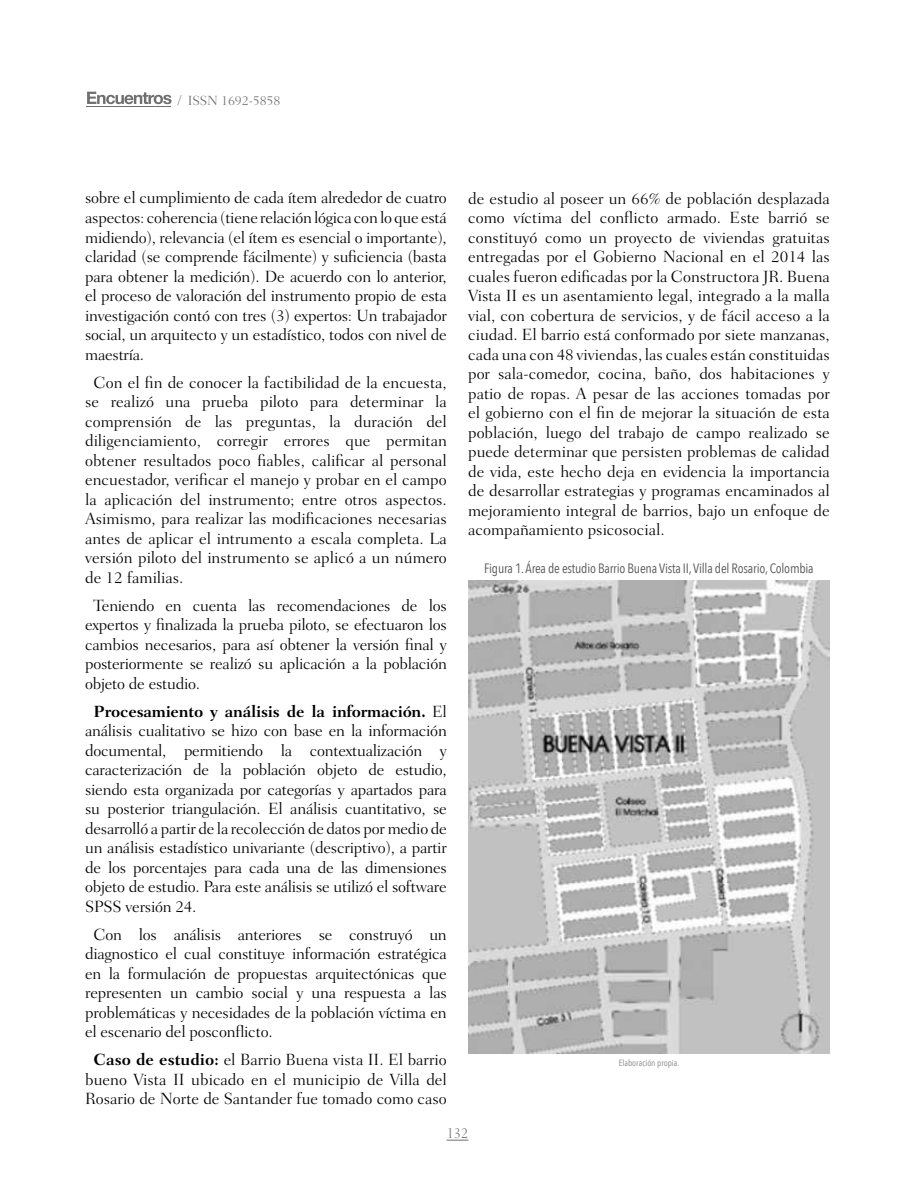
<style>
.page{position:relative;width:915px;height:1191px;background:#fff}
.page>*{position:absolute;margin:0;border:0;box-sizing:border-box;transform-origin:0 0}
.t1{font:300 16.5px/19.5px "Fairfield LT Std";color:#000;text-align:justify}
.t2{font:300 15px "Fairfield LT Std";color:#706f6f;scale:.9 1}
.t3{font:13.5px "Avenir Next Condensed";letter-spacing:-.015em;color:#575756}
.t4{font:300 13.5px "Fairfield LT Std";letter-spacing:-.01em;color:#706f6f}
.t5{font:9px "Avenir Next Condensed";color:#878787}
.s1{font-weight:700}
</style>
<div class="page">
<svg style="left:87px;top:92px;width:84px;height:12px"></svg>
<hr style="left:86px;top:106px;width:85px;height:1px;background:#706f6f">
<svg style="left:446px;top:1139px;width:22px;height:1px"></svg>
<img style="left:468px;top:580px;width:361px;height:473px">
<p class="t4" style="left:177px;top:93px;width:104px">/ ISSN 1692-5858</p>
<p class="t1" style="left:85px;top:188px;width:363px">sobre el cumplimiento de cada ítem alrededor de cuatro aspectos: coherencia (tiene relación lógica con lo que está midiendo), relevancia (el ítem es esencial o importante), claridad (se comprende fácilmente) y suficiencia (basta para obtener la medición). De acuerdo con lo anterior, el proceso de valoración del instrumento propio de esta investigación contó con tres (3) expertos: Un trabajador social, un arquitecto y un estadístico, todos con nivel de maestría.</p>
<p class="t1" style="left:85px;top:372px;width:363px;text-indent:8px">Con el fin de conocer la factibilidad de la encuesta, se realizó una prueba piloto para determinar la comprensión de las preguntas, la duración del diligenciamiento, corregir errores que permitan obtener resultados poco fiables, calificar al personal encuestador, verificar el manejo y probar en el campo la aplicación del instrumento; entre otros aspectos.<br>Asimismo, para realizar las modificaciones necesarias antes de aplicar el intrumento a escala completa. La versión piloto del instrumento se aplicó a un número de 12 familias.</p>
<p class="t1" style="left:85px;top:595px;width:363px;text-indent:8px">Teniendo en cuenta las recomendaciones de los expertos y finalizada la prueba piloto, se efectuaron los cambios necesarios, para así obtener la versión final y posteriormente se realizó su aplicación a la población objeto de estudio.</p>
<p class="t1" style="left:85px;top:701px;width:363px;text-indent:8px"><span class="s1">Procesamiento y análisis de la información.</span> El análisis cualitativo se hizo con base en la información documental, permitiendo la contextualización y caracterización de la población objeto de estudio, siendo esta organizada por categorías y apartados para su posterior triangulación. El análisis cuantitativo, se desarrolló a partir de la recolección de datos por medio de un análisis estadístico univariante (descriptivo), a partir de los porcentajes para cada una de las dimensiones objeto de estudio. Para este análisis se utilizó el software SPSS versión 24.</p>
<p class="t1" style="left:85px;top:924px;width:363px;text-indent:8px">Con los análisis anteriores se construyó un diagnostico el cual constituye información estratégica en la formulación de propuestas arquitectónicas que representen un cambio social y una respuesta a las problemáticas y necesidades de la población víctima en el escenario del posconflicto.</p>
<p class="t1" style="left:85px;top:1050px;width:363px;text-align:center"><span class="s1">Caso de estudio:</span> el Barrio Buena vista II. El barrio bueno Vista II ubicado en el municipio de Villa del<br>Rosario de Norte de Santander fue tomado como caso</p>
<p class="t1" style="left:468px;top:188px;width:363px">de estudio al poseer un 66% de población desplazada como víctima del conflicto armado. Este barrió se constituyó como un proyecto de viviendas gratuitas entregadas por el Gobierno Nacional en el 2014 las cuales fueron edificadas por la Constructora JR. Buena Vista II es un asentamiento legal, integrado a la malla vial, con cobertura de servicios, y de fácil acceso a la ciudad. El barrio está conformado por siete manzanas, cada una con 48 viviendas, las cuales están constituidas por sala-comedor, cocina, baño, dos habitaciones y patio de ropas. A pesar de las acciones tomadas por el gobierno con el fin de mejorar la situación de esta población, luego del trabajo de campo realizado se puede determinar que persisten problemas de calidad de vida, este hecho deja en evidencia la importancia de desarrollar estrategias y programas encaminados al mejoramiento integral de barrios, bajo un enfoque de acompañamiento psicosocial.</p>
<p class="t3" style="left:484px;top:556px;width:331px">Figura 1. Área de estudio Barrio Buena Vista II, Villa del Rosario, Colombia</p>
<p class="t5" style="left:618px;top:1055px;width:62px">Elaboración propia.</p>
<p class="t2" style="left:447px;top:1124px;width:25px">132</p>
</div>
